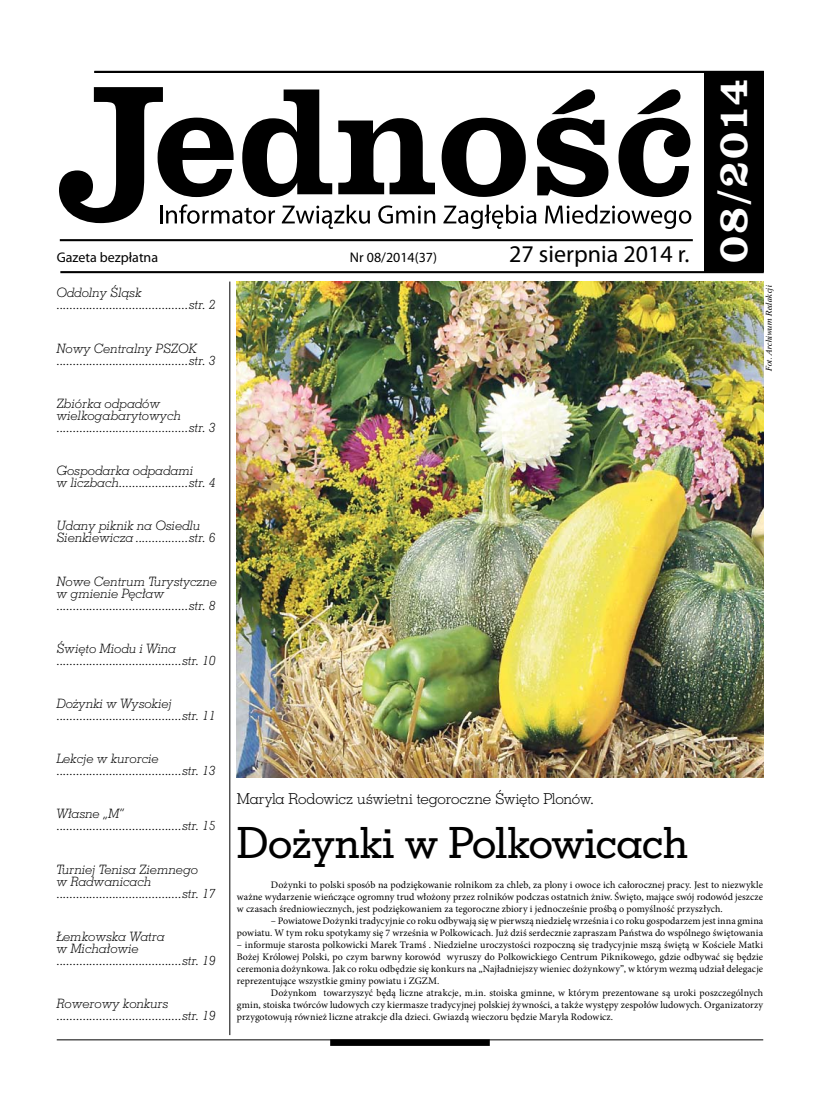
<style>
.page{position:relative;width:820px;height:1106px;background:#fff}
.page>*{position:absolute;margin:0;border:0;box-sizing:border-box;transform-origin:0 0}
.t1{font:40px "Geo Slab 703 Md PL";letter-spacing:-.015em;color:#000}
.t2{font:38px "Clarendon Hv PL";letter-spacing:.02em;color:#fff}
.t3{font:24px "Myriad Pro";color:#000}
.t4{font:14px "Geo Slab 703 Lt PL";letter-spacing:-.015em;color:#000}
.t5{font:14px "Myriad Pro";color:#000}
.t6{font:italic 12px/12px "Geo Slab 703 Lt PL";color:#000}
.t7{font:10px/12px "Minion Pro";letter-spacing:.005em;color:#000;text-align:justify}
.t8{font:italic 8px "Dutch 801 Rm PL";letter-spacing:.01em;color:#000}
</style>
<div class="page">
<hr style="left:57px;top:1039px;width:706px;height:1px;background:#000">
<div style="left:330px;top:1039px;width:159px;height:6px;border:2px solid #000"></div>
<img style="left:237px;top:281px;width:526px;height:496px">
<hr style="left:60px;top:271px;width:703px;height:2px;background:#000">
<hr style="left:60px;top:239px;width:632px;height:2px;background:#000">
<div style="left:703px;top:72px;width:60px;height:200px;background:#000"></div>
<svg style="left:441px;top:118px;width:84px;height:79px"></svg>
<svg style="left:537px;top:89px;width:71px;height:108px"></svg>
<svg style="left:618px;top:89px;width:72px;height:108px"></svg>
<svg style="left:59px;top:87px;width:376px;height:142px"></svg>
<svg style="left:443px;top:205px;width:93px;height:24px"></svg>
<svg style="left:545px;top:205px;width:146px;height:24px"></svg>
<hr style="left:94px;top:71px;width:669px;height:2px;background:#000">
<hr style="left:229px;top:281px;width:1px;height:754px;background:#000">
<h3 class="t5" style="left:57px;top:248px;width:103px">Gazeta bezpłatna</h3>
<h3 class="t5" style="left:350px;top:248px;width:89px">Nr 08/2014(37)</h3>
<h3 class="t3" style="left:509px;top:239px;width:181px">27 sierpnia 2014 r.</h3>
<h2 class="t2" style="left:705px;top:263px;width:185px;rotate:-90deg">08/2014</h2>
<p class="t6" style="left:57px;top:287px;width:160px">Oddolny Śląsk ........................................str. 2</p>
<p class="t6" style="left:57px;top:342px;width:160px">Nowy Centralny PSZOK ........................................str. 3</p>
<p class="t6" style="left:57px;top:397px;width:160px">Zbiórka odpadów wielkogabarytowych ........................................str. 3</p>
<p class="t6" style="left:57px;top:464px;width:160px">Gospodarka odpadami<br>w liczbach.....................str. 4</p>
<p class="t6" style="left:57px;top:519px;width:160px">Udany piknik na Osiedlu<br>Sienkiewicza ................str. 6</p>
<p class="t6" style="left:57px;top:575px;width:162px">Nowe Centrum Turystyczne w gmienie Pęcław ........................................str. 8</p>
<p class="t6" style="left:57px;top:642px;width:160px">Święto Miodu i Wina ......................................str. 10</p>
<p class="t6" style="left:57px;top:697px;width:160px">Dożynki w Wysokiej ......................................str. 11</p>
<p class="t6" style="left:57px;top:752px;width:160px">Lekcje w kurorcie ......................................str. 13</p>
<p class="t6" style="left:57px;top:807px;width:160px">Własne „M” ......................................str. 15</p>
<p class="t6" style="left:57px;top:862px;width:160px">Turniej Tenisa Ziemnego<br>w Radwanicach ......................................str. 17</p>
<p class="t6" style="left:57px;top:930px;width:160px">Łemkowska Watra<br>w Michałowie ......................................str. 19</p>
<p class="t6" style="left:57px;top:997px;width:160px">Rowerowy konkurs ......................................str. 19</p>
<p class="t8" style="left:763px;top:371px;width:88px;rotate:-90deg">Fot. Archiwum Redakcji</p>
<h3 class="t4" style="left:237px;top:789px;width:358px">Maryla Rodowicz uświetni tegoroczne Święto Plonów.</h3>
<h1 class="t1" style="left:237px;top:816px;width:452px">Dożynki w Polkowicach</h1>
<p class="t7" style="left:237px;top:879px;width:527px;text-indent:34px">Dożynki to polski sposób na podziękowanie rolnikom za chleb, za plony i owoce ich całorocznej pracy. Jest to niezwykle ważne wydarzenie wieńczące ogromny trud włożony przez rolników podczas ostatnich żniw. Święto, mające swój rodowód jeszcze w czasach średniowiecznych, jest podziękowaniem za tegoroczne zbiory i jednocześnie prośbą o pomyślność przyszłych.</p>
<p class="t7" style="left:237px;top:915px;width:527px;text-align:right">– Powiatowe Dożynki tradycyjnie co roku odbywają się w pierwszą niedzielę września i co roku gospodarzem jest inna gmina powiatu. W tym roku spotykamy się 7 września w Polkowicach. Już dziś serdecznie zapraszam Państwa do wspólnego świętowania</p>
<p class="t7" style="left:237px;top:939px;width:527px">– informuje starosta polkowicki Marek Tramś . Niedzielne uroczystości rozpoczną się tradycyjnie mszą świętą w Kościele Matki Bożej Królowej Polski, po czym barwny korowód wyruszy do Polkowickiego Centrum Piknikowego, gdzie odbywać się będzie ceremonia dożynkowa. Jak co roku odbędzie się konkurs na „Najładniejszy wieniec dożynkowy”, w którym wezmą udział delegacje reprezentujące wszystkie gminy powiatu i ZGZM.</p>
<p class="t7" style="left:237px;top:987px;width:527px;text-indent:34px">Dożynkom towarzyszyć będą liczne atrakcje, m.in. stoiska gminne, w którym prezentowane są uroki poszczególnych gmin, stoiska twórców ludowych czy kiermasze tradycyjnej polskiej żywności, a także występy zespołów ludowych. Organizatorzy przygotowują również liczne atrakcje dla dzieci. Gwiazdą wieczoru będzie Maryla Rodowicz.</p>
</div>
